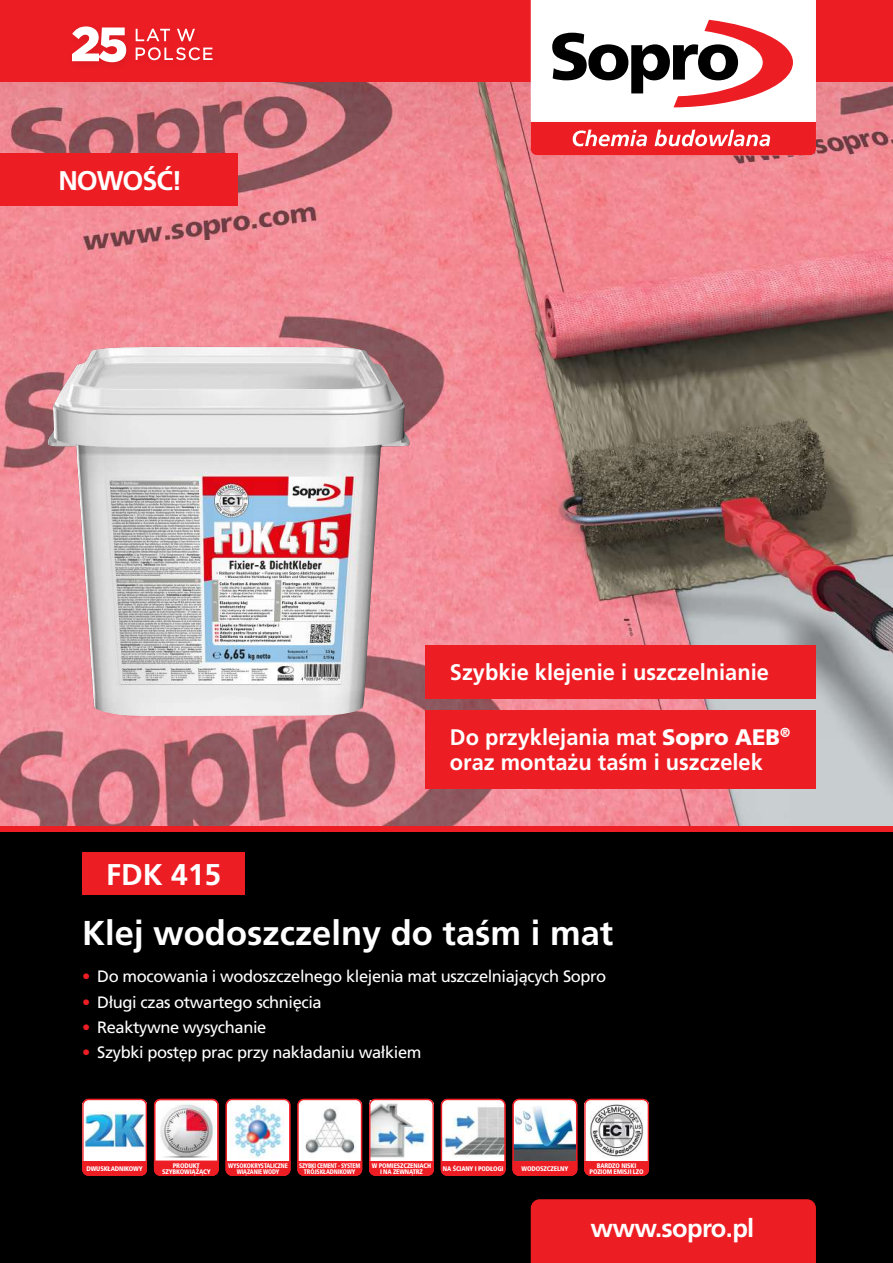
<style>
.page{position:relative;width:893px;height:1263px;background:#fff}
.page>*{position:absolute;margin:0;border:0;box-sizing:border-box;transform-origin:0 0}
.t1{font:700 34.5px "Frutiger LT Com";color:#fff}
.t2{font:700 30px "Frutiger LT Com";color:#fff}
.t3{font:700 27px "Frutiger LT Com";letter-spacing:-.04em;color:#fff}
.t4{font:700 25.5px "Frutiger LT Com";letter-spacing:-.025em;color:#fff}
.t5{font:700 22.5px/25.3px "Frutiger LT Com";color:#fff}
.t6{font:16.5px "Frutiger LT Com";letter-spacing:-.025em;color:#fff}
.t7{font:900 condensed 6.6px/5.8px "Frutiger LT Com";letter-spacing:-.025em;color:#fff;text-align:center}
.t8{font:900 condensed 6.6px/5.8px "Frutiger LT Com";letter-spacing:-.025em;color:#fff;text-align:center;scale:.87 1}
.t9{font:900 condensed 6.6px/5.8px "Frutiger LT Com";letter-spacing:-.025em;color:#fff;text-align:center;scale:.9 1}
.s1{font-weight:900}
.s2{color:#ed1d24}
</style>
<div class="page">
<div style="left:0;top:815px;width:893px;height:448px;background:#000"></div>
<img style="left:0;top:81px;width:893px;height:745px">
<div style="left:0;top:826px;width:893px;height:6px;background:#ed1d24"></div>
<img style="left:48px;top:347px;width:362px;height:369px">
<div style="left:0;top:0;width:893px;height:81px;background:#ed1d24"></div>
<svg style="left:531px;top:0;width:285px;height:155px"></svg>
<div style="left:531px;top:1199px;width:285px;height:64px;background:#ed1d24"></div>
<div style="left:82px;top:853px;width:163px;height:42px;background:#ed1d24"></div>
<img style="left:84px;top:1100px;width:62px;height:60px">
<div style="left:82px;top:1099px;width:65px;height:77px;border:1px solid #ed1d24;border-radius:6px"></div>
<div style="left:155px;top:1099px;width:63px;height:76px;background:#fff;border-radius:6px"></div>
<svg style="left:82px;top:1160px;width:135px;height:16px;background:#de262c"></svg>
<div style="left:154px;top:1099px;width:65px;height:77px;border:1px solid #ed1d24;border-radius:6px"></div>
<img style="left:160px;top:1103px;width:55px;height:54px">
<svg style="left:225px;top:1160px;width:66px;height:15px"></svg>
<img style="left:226px;top:1100px;width:64px;height:60px">
<div style="left:226px;top:1099px;width:64px;height:77px;border:1px solid #ed1d24;border-radius:6px"></div>
<img style="left:299px;top:1100px;width:62px;height:60px">
<div style="left:297px;top:1099px;width:65px;height:77px;border:1px solid #ed1d24;border-radius:6px"></div>
<img style="left:441px;top:1100px;width:63px;height:60px">
<div style="left:441px;top:1099px;width:65px;height:77px;border:1px solid #ed1d24;border-radius:6px"></div>
<svg style="left:297px;top:1160px;width:209px;height:16px;background:#da272d"></svg>
<img style="left:370px;top:1100px;width:63px;height:60px">
<div style="left:369px;top:1099px;width:65px;height:77px;border:1px solid #ed1d24;border-radius:6px"></div>
<svg style="left:514px;top:1160px;width:64px;height:15px"></svg>
<img style="left:514px;top:1100px;width:63px;height:60px">
<div style="left:512px;top:1099px;width:65px;height:77px;border:1px solid #ed1d24;border-radius:6px"></div>
<svg style="left:586px;top:1160px;width:64px;height:14px"></svg>
<img style="left:586px;top:1100px;width:62px;height:60px">
<div style="left:584px;top:1099px;width:65px;height:77px;border:1px solid #ed1d24;border-radius:6px"></div>
<div style="left:425px;top:711px;width:391px;height:78px;background:#ed1d24"></div>
<div style="left:425px;top:646px;width:391px;height:53px;background:#ed1d24"></div>
<svg style="left:136px;top:29px;width:34px;height:12px"></svg>
<svg style="left:177px;top:29px;width:18px;height:12px"></svg>
<svg style="left:136px;top:47px;width:77px;height:13px"></svg>
<svg style="left:72px;top:26px;width:54px;height:36px"></svg>
<div style="left:0;top:153px;width:238px;height:53px;background:#ed1d24"></div>
<h3 class="t3" style="left:58px;top:164px;width:126px">NOWOŚĆ!</h3>
<h2 class="t2" style="left:106px;top:857px;width:117px">FDK 415</h2>
<h3 class="t5" style="left:450px;top:660px;width:321px">Szybkie klejenie i uszczelnianie</h3>
<h3 class="t5" style="left:450px;top:724px;width:342px">Do przyklejania mat <span class="s1">Sopro AEB</span><sup>® </sup>oraz montażu taśm i uszczelek</h3>
<h1 class="t1" style="left:82px;top:913px;width:533px">Klej wodoszczelny do taśm i mat</h1>
<p class="t6" style="left:82px;top:967px;width:526px"><span class="s2">•</span> Do mocowania i wodoszczelnego klejenia mat uszczelniających Sopro</p>
<p class="t6" style="left:82px;top:992px;width:241px"><span class="s2">•</span> Długi czas otwartego schnięcia</p>
<p class="t6" style="left:82px;top:1017px;width:186px"><span class="s2">•</span> Reaktywne wysychanie</p>
<p class="t6" style="left:82px;top:1042px;width:341px"><span class="s2">•</span> Szybki postęp prac przy nakładaniu wałkiem</p>
<p class="t7" style="left:87px;top:1165px;width:58px">DWUSKŁADNIKOWY</p>
<p class="t7" style="left:162px;top:1162px;width:50px">PRODUKT<br>SZYBKOWIĄŻĄCY</p>
<p class="t9" style="left:228px;top:1162px;width:68px">WYSOKOKRYSTALICZNE<br>WIĄZANIE WODY</p>
<p class="t8" style="left:299px;top:1162px;width:72px">SZYBKI CEMENT - SYSTEM<br>TRÓJSKŁADNIKOWY</p>
<p class="t7" style="left:443px;top:1165px;width:62px">NA ŚCIANY I PODŁOGI</p>
<p class="t7" style="left:372px;top:1162px;width:61px">W POMIESZCZENIACH<br>I NA ZEWNĄTRZ</p>
<p class="t7" style="left:522px;top:1165px;width:48px">WODOSZCZELNY</p>
<p class="t7" style="left:590px;top:1162px;width:56px">BARDZO NISKI<br>POZIOM EMISJI LZO</p>
<h3 class="t4" style="left:590px;top:1213px;width:165px">www.sopro.pl</h3>
</div>
